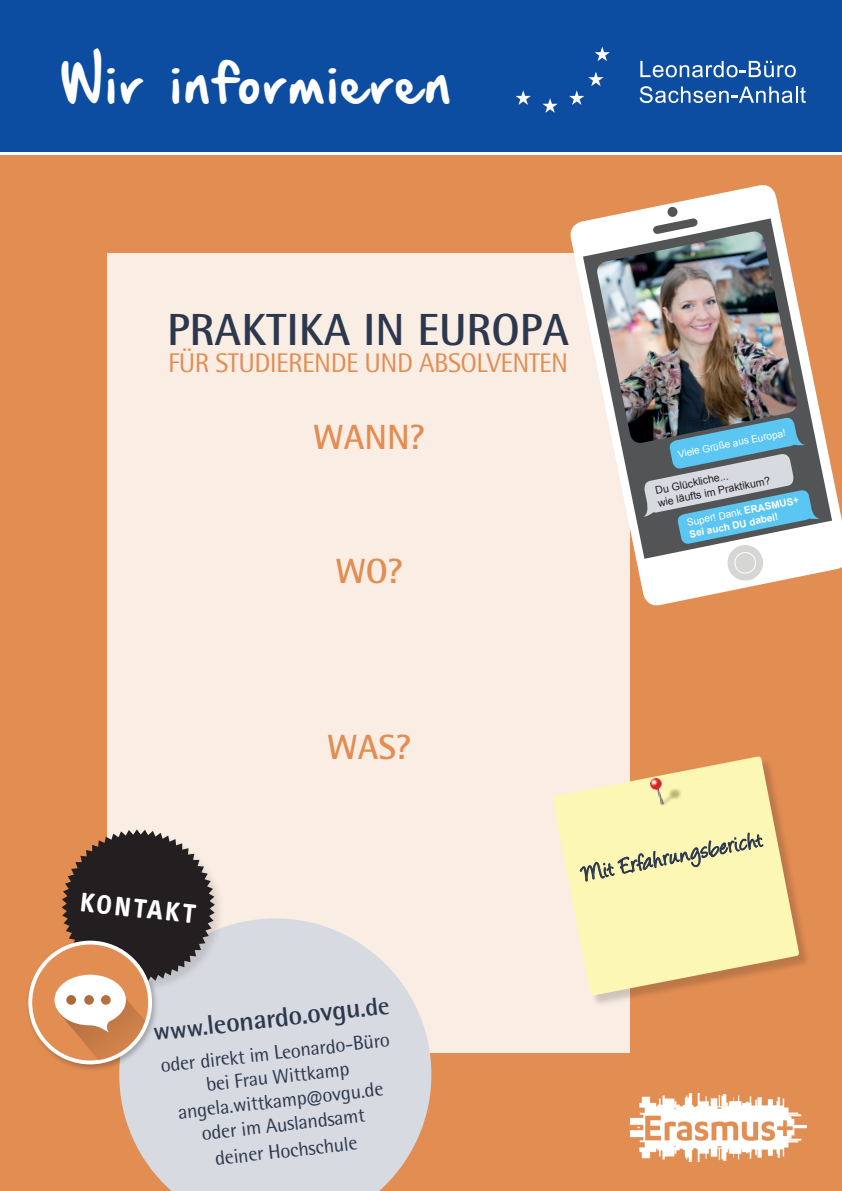
<style>
.page{position:relative;width:842px;height:1191px;background:#fff}
.page>*{position:absolute;margin:0;border:0;box-sizing:border-box;transform-origin:0 0}
.t1{font:48px "Hand Of Sean Demo";letter-spacing:.03em;color:#fff}
.t2{font:700 45px "Rotis Semi Sans Pro";color:#2c384d}
.t3{font:700 35px "Rotis Semi Sans Pro";color:#e28d52}
.t4{font:700 27.8px "Info OT Text";color:#fff}
.t5{font:27px "Rotis Semi Sans Pro";letter-spacing:-.02em;color:#e28d52}
.t6{font:700 27px "Rotis Semi Sans Pro";color:#2c384d}
.t7{font:26px "Angelina";color:#2c384d}
.t8{font:20px/24px "Rotis Semi Sans Pro";color:#2c384d;text-align:center}
.t9{font:10.6px/12.8px "Arial";color:#231f20}
.t10{font:700 10px/11.8px "Arial";color:#fff}
.t11{font:10px "Arial";color:#fff}
.s1{font-style:inherit}
.s2{font-weight:400}
.s3{font-size:25px}
</style>
<div class="page">
<div style="left:0;top:0;width:842px;height:152px;background:#0d4da1"></div>
<div style="left:0;top:156px;width:842px;height:1035px;background:#e28d52"></div>
<img style="left:631px;top:1093px;width:175px;height:68px">
<div style="left:107px;top:253px;width:522px;height:799px;background:#faede4"></div>
<svg style="left:570px;top:185px;width:272px;height:423px"></svg>
<svg style="left:582px;top:217px;width:251px;height:343px"></svg>
<svg style="left:647px;top:206px;width:56px;height:25px"></svg>
<img style="left:595px;top:231px;width:204px;height:214px">
<svg style="left:643px;top:416px;width:177px;height:167px;background:#93afbb"></svg>
<svg style="left:119px;top:918px;width:321px;height:273px;fill:#d7dae1"></svg>
<div style="left:63px;top:830px;width:163px;height:163px;background:#231f20;opacity:.13"></div>
<div style="left:25px;top:937px;width:134px;height:134px;background:#231f20;opacity:.31"></div>
<svg style="left:30px;top:942px;width:120px;height:120px"></svg>
<svg style="left:54px;top:829px;width:161px;height:231px"></svg>
<div style="left:554px;top:758px;width:257px;height:249px;background:#231f20;opacity:.2"></div>
<svg style="left:552px;top:756px;width:249px;height:241px"></svg>
<img style="left:615px;top:750px;width:81px;height:80px">
<svg style="left:580px;top:830px;width:183px;height:51px;background:#e2dfa7"></svg>
<svg style="left:640px;top:61px;width:156px;height:16px"></svg>
<svg style="left:640px;top:86px;width:166px;height:17px"></svg>
<svg style="left:542px;top:98px;width:16px;height:15px"></svg>
<svg style="left:516px;top:90px;width:15px;height:15px"></svg>
<svg style="left:595px;top:47px;width:15px;height:14px"></svg>
<svg style="left:569px;top:72px;width:35px;height:33px"></svg>
<h1 class="t1" style="left:62px;top:59px;width:391px"><span class="s1">W</span>ir informieren</h1>
<h2 class="t2" style="left:167px;top:302px;width:404px">PRAKTIKA IN EUROPA</h2>
<h3 class="t5" style="left:168px;top:347px;width:402px">FÜR STUDIERENDE UND ABSOLVENTEN</h3>
<h3 class="t3" style="left:313px;top:415px;width:114px">WANN?</h3>
<h3 class="t3" style="left:335px;top:550px;width:70px">WO?</h3>
<p class="t11" style="left:677px;top:447px;width:111px;rotate:-11deg">Viele Grüße aus Europa!</p>
<p class="t9" style="left:654px;top:485px;width:116px;rotate:-12deg">Du Glückliche...<br>wie läufts im Praktikum?</p>
<p class="t10" style="left:686px;top:517px;width:116px;rotate:-11deg"><span class="s2">Super! Dank</span> ERASMUS+<br>Sei auch DU dabei!</p>
<h3 class="t4" style="left:82px;top:884px;width:117px;rotate:6deg">KONTAKT</h3>
<h3 class="t3" style="left:327px;top:725px;width:86px">WAS?</h3>
<h3 class="t6" style="left:151px;top:1016px;width:239px;rotate:-7deg"><span class="s3">www.</span>leonardo.ovgu<span class="s3">.de</span></h3>
<p class="t8" style="left:159px;top:1054px;width:232px;rotate:-7deg">oder direkt im Leonardo-Büro bei Frau Wittkamp angela.wittkamp@ovgu.de oder im Auslandsamt</p>
<p class="t8" style="left:214px;top:1147px;width:145px;rotate:-7deg">deiner Hochschule</p>
<h3 class="t7" style="left:580px;top:863px;width:185px;rotate:-11deg">Mit Erfahrungsbericht</h3>
</div>
